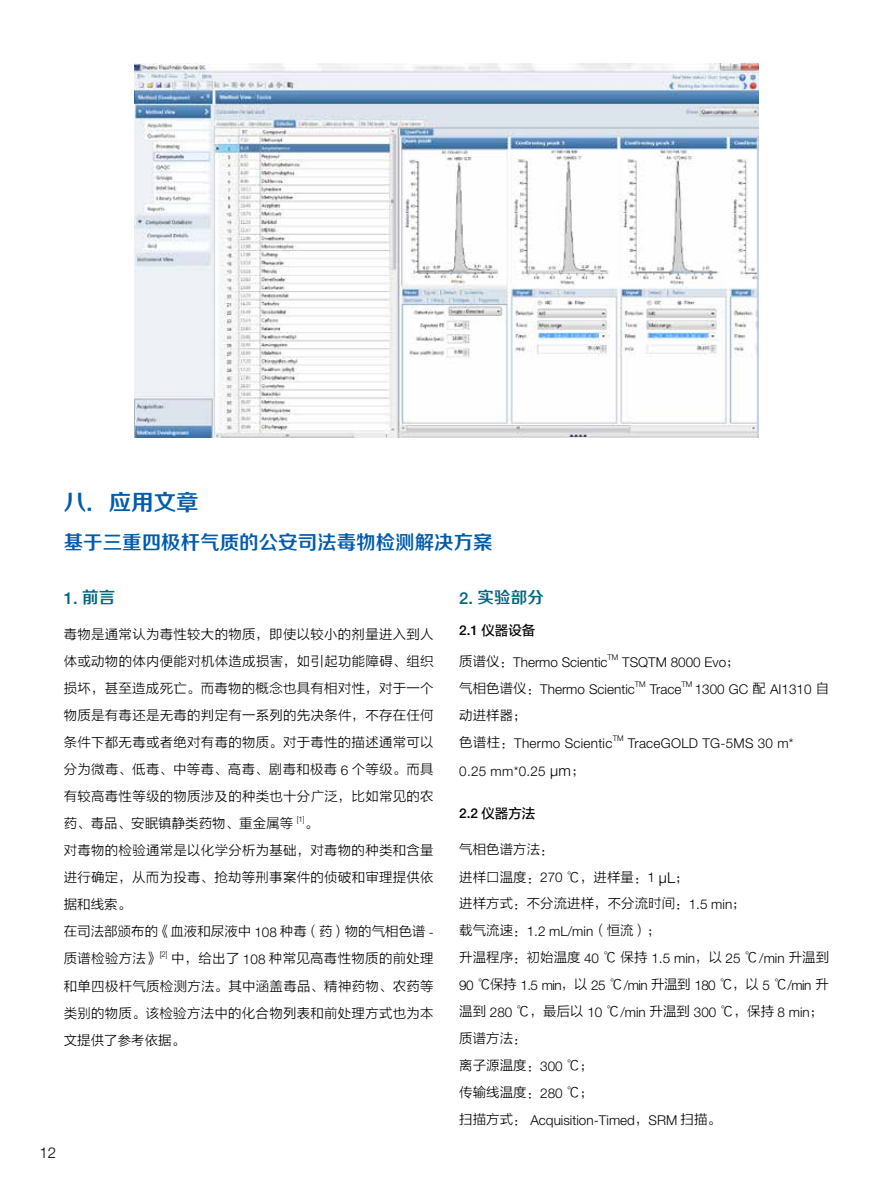
<style>
.page{position:relative;width:893px;height:1191px;background:#fff}
.page>*{position:absolute;margin:0;border:0;box-sizing:border-box;transform-origin:0 0}
.t1{font:22.5px "FZZZHONGJW GB1 0";color:#005bac}
.t2{font:19.5px "FZZZHONGJW GB1 0";color:#005bac}
.t3{font:16.5px "FZZZHONGJW GB1 0";color:#006581}
.t4{font:500 16.5px "Helvetica Neue LT Std";color:#006581}
.t5{font:300 15px "Helvetica Neue LT Pro";color:#000}
.t6{font:13.5px/27px "FZLTXHK";letter-spacing:.015em;color:#000}
.t7{font:300 13.5px/27px "Helvetica Neue LT Pro";color:#000}
.t8{font:300 13.5px "Helvetica Neue LT Pro";letter-spacing:.02em;color:#000}
.t9{font:300 13.5px "Helvetica Neue LT Pro";letter-spacing:-.04em;color:#000}
.t10{font:13.5px "FZLTZHUNHK GBK1 0";color:#000}
.t11{font:300 7.8px "Helvetica Neue LT Pro";color:#000}
.s1{font-family:"FZZZHONGJW GB1 0";font-weight:400}
.s2{font-family:"Helvetica Neue LT Pro";font-weight:300}
.s3{font-family:"Helvetica Neue LT Std";font-weight:500}
.s4{font-family:"FZLTXHK";font-weight:400}
.s5{font-size:15px}
.s6{font-family:"Helvetica Neue LT Pro";font-weight:300;font-size:15px}
</style>
<div class="page">
<img style="left:135px;top:64px;width:623px;height:374px">
<p class="t5" style="left:39px;top:1143px;width:18px">12</p>
<h1 class="t1" style="left:64px;top:489px;width:136px">八．应用文章</h1>
<h2 class="t2" style="left:64px;top:532px;width:431px">基于三重四极杆气质的公安司法毒物检测解决方案</h2>
<p class="t4" style="left:64px;top:588px;width:53px">1. <span class="s1">前言</span></p>
<p class="t6" style="left:64px;top:621px;width:372px;text-align:justify">毒物是通常认为毒性较大的物质，即使以较小的剂量进入到人体或动物的体内便能对机体造成损害，如引起功能障碍、组织损坏，甚至造成死亡。而毒物的概念也具有相对性，对于一个物质是有毒还是无毒的判定有一系列的先决条件，不存在任何条件下都无毒或者绝对有毒的物质。对于毒性的描述通常可以分为微毒、低毒、中等毒、高毒、剧毒和极毒 <span class="s2">6</span> 个等级。而具有较高毒性等级的物质涉及的种类也十分广泛，比如常见的农药、毒品、安眠镇静类药物、重金属等</p>
<p class="t3" style="left:459px;top:588px;width:86px"><span class="s3">2.</span> 实验部分</p>
<p class="t10" style="left:459px;top:623px;width:78px"><span class="s3">2.1</span> 仪器设备</p>
<p class="t7" style="left:459px;top:648px;width:150px"><span class="s4">质谱仪：</span>Thermo Scientic</p>
<p class="t11" style="left:607px;top:652px;width:12px">TM</p>
<p class="t7" style="left:459px;top:648px;width:282px;text-indent:163px">TSQTM 8000 Evo<span class="s4">；气相色谱仪：</span>Thermo Scientic</p>
<p class="t11" style="left:635px;top:679px;width:12px">TM</p>
<p class="t11" style="left:681px;top:679px;width:12px">TM</p>
<p class="t7" style="left:695px;top:675px;width:136px">1300 GC <span class="s4">配</span> AI1310 <span class="s4">自</span></p>
<p class="t7" style="left:650px;top:675px;width:33px">Trace</p>
<p class="t6" style="left:459px;top:702px;width:69px">动进样器；</p>
<p class="t8" style="left:459px;top:735px;width:155px"><span class="s4">色谱柱：</span>Thermo Scientic</p>
<p class="t11" style="left:613px;top:733px;width:13px">TM</p>
<p class="t8" style="left:628px;top:735px;width:167px">TraceGOLD TG-5MS 30 m*</p>
<p class="t7" style="left:459px;top:757px;width:127px">0.25 mm*0.25 <span class="s5">µm</span><span class="s4">；</span></p>
<p class="t10" style="left:459px;top:806px;width:78px"><span class="s3">2.2</span> 仪器方法</p>
<p class="t6" style="left:459px;top:835px;width:231px;line-height:27.8px">气相色谱方法：<br>进样口温度：<span class="s2">270</span> ℃，进样量：<span class="s2">1</span> <span class="s6">µL</span>；</p>
<p class="t6" style="left:459px;top:890px;width:371px">进样方式：不分流进样，不分流时间：<span class="s2">1.5 min</span>；<br>载气流速：<span class="s2">1.2 mL/min</span>（恒流）；<br>升温程序：初始温度 <span class="s2">40</span> ℃ 保持 <span class="s2">1.5 min</span>，以 <span class="s2">25</span> ℃<span class="s2">/min</span> 升温到</p>
<p class="t9" style="left:459px;top:976px;width:371px">90 <span class="s4">℃保持</span> 1.5 min<span class="s4">，以</span> 25 <span class="s4">℃</span>/min <span class="s4">升温到</span> 180 <span class="s4">℃，以</span> 5 <span class="s4">℃</span>/min <span class="s4">升</span></p>
<p class="t6" style="left:459px;top:998px;width:366px">温到 <span class="s2">280</span> ℃，最后以 <span class="s2">10</span> ℃<span class="s2">/min</span> 升温到 <span class="s2">300</span> ℃，保持 <span class="s2">8 min</span>；质谱方法：<br>离子源温度：<span class="s2">300</span> ℃；<br>传输线温度：<span class="s2">280</span> ℃；</p>
<p class="t7" style="left:459px;top:1106px;width:263px"><span class="s4">扫描方式：</span> Acquisition-Timed<span class="s4">，</span>SRM <span class="s4">扫描。</span></p>
<p class="t11" style="left:297px;top:814px;width:10px">[1]</p>
<p class="t6" style="left:64px;top:810px;width:372px;text-indent:241px">。<br>对毒物的检验通常是以化学分析为基础，对毒物的种类和含量进行确定，从而为投毒、抢劫等刑事案件的侦破和审理提供依据和线索。<br>在司法部颁布的《血液和尿液中 <span class="s2">108</span> 种毒（药）物的气相色谱 <span class="s2">-</span>质谱检验方法》</p>
<p class="t11" style="left:160px;top:949px;width:10px">[2]</p>
<p class="t6" style="left:64px;top:945px;width:371px;text-align:justify;text-indent:107px">中，给出了 <span class="s2">108</span> 种常见高毒性物质的前处理和单四极杆气质检测方法。其中涵盖毒品、精神药物、农药等类别的物质。该检验方法中的化合物列表和前处理方式也为本文提供了参考依据。</p>
</div>
